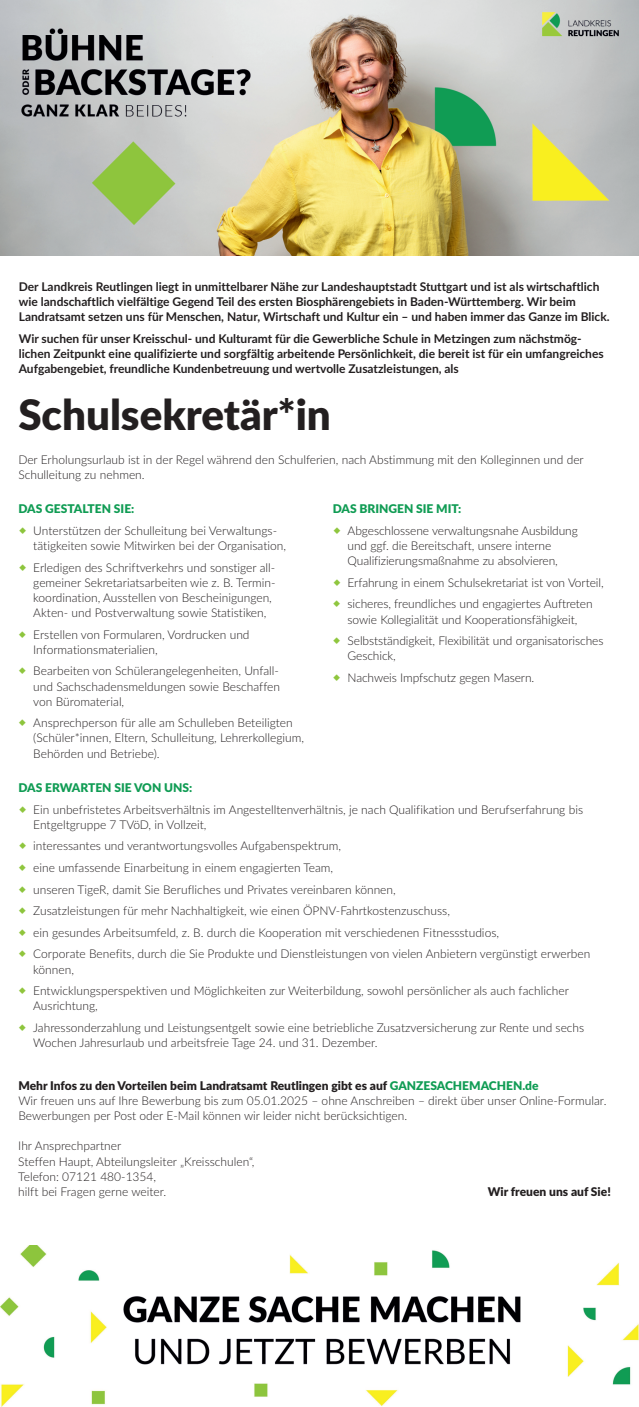
<style>
.page{position:relative;width:639px;height:1407px;background:#fff}
.page>*{position:absolute;margin:0;border:0;box-sizing:border-box;transform-origin:0 0}
.t1{font:900 42px "Lato";color:#231f20}
.t2{font:300 12px/15.1px "Lato";color:#231f20}
.t3{font:700 12px/15.1px "Lato";color:#231f20}
.t4{font:900 12px "Lato";color:#109c54}
.t5{font:900 12px "Lato";color:#231f20}
.s1{font-weight:900}
.s2{font-weight:900;color:#109c54}
</style>
<div class="page">
<img style="left:0;top:1245px;width:638px;height:162px">
<img style="left:0;top:0;width:638px;height:255px">
<p class="t3" style="left:19px;top:279px;width:592px">Der Landkreis Reutlingen liegt in unmittelbarer Nähe zur Landeshauptstadt Stuttgart und ist als wirtschaftlich wie landschaftlich vielfältige Gegend Teil des ersten Biosphärengebiets in Baden-Württemberg. Wir beim<br>Landratsamt setzen uns für Menschen, Natur, Wirtschaft und Kultur ein – und haben immer das Ganze im Blick.</p>
<p class="t3" style="left:19px;top:331px;width:586px">Wir suchen für unser Kreisschul- und Kulturamt für die Gewerbliche Schule in Metzingen zum nächstmög&shy;lichen Zeitpunkt eine qualifizierte und sorgfältig arbeitende Persönlichkeit, die bereit ist für ein umfangreiches<br>Aufgabengebiet, freundliche Kundenbetreuung und wertvolle Zusatzleistungen, als</p>
<h1 class="t1" style="left:18px;top:396px;width:314px">Schulsekretär*in</h1>
<p class="t2" style="left:18px;top:453px;width:566px">Der Erholungsurlaub ist in der Regel während den Schulferien, nach Abstimmung mit den Kolleginnen und der<br>Schulleitung zu nehmen.</p>
<p class="t4" style="left:18px;top:504px;width:117px">DAS GESTALTEN SIE:</p>
<p class="t2" style="left:33px;top:524px;width:254px">Unterstützen der Schulleitung bei Verwaltungs&shy;tätigkeiten sowie Mitwirken bei der Organisation,</p>
<p class="t2" style="left:33px;top:560px;width:244px">Erledigen des Schriftverkehrs und sonstiger all&shy;gemeiner Sekretariatsarbeiten wie z. B. Termin&shy;koordination, Ausstellen von Bescheinigungen, Akten- und Postverwaltung sowie Statistiken,</p>
<p class="t2" style="left:33px;top:627px;width:218px">Erstellen von Formularen, Vordrucken und<br>Informationsmaterialien,</p>
<p class="t2" style="left:33px;top:664px;width:248px;text-align:justify">Bearbeiten von Schülerangelegenheiten, Unfall&shy;und Sachschadensmeldungen sowie Beschaffen von Büromaterial,</p>
<p class="t2" style="left:33px;top:716px;width:272px">Ansprechperson für alle am Schulleben Beteiligten (Schüler*innen, Eltern, Schulleitung, Lehrerkollegium,<br>Behörden und Betriebe).</p>
<p class="t4" style="left:332px;top:504px;width:130px">DAS BRINGEN SIE MIT:</p>
<p class="t2" style="left:347px;top:524px;width:232px">Abgeschlossene verwaltungsnahe Ausbildung und ggf. die Bereitschaft, unsere interne<br>Qualifizierungsmaßnahme zu absolvieren,</p>
<p class="t2" style="left:347px;top:572px;width:257px;line-height:21.6px">Erfahrung in einem Schulsekretariat ist von Vorteil, sicheres, freundliches und engagiertes Auftreten</p>
<p class="t2" style="left:347px;top:609px;width:257px;line-height:21.6px">sowie Kollegialität und Kooperationsfähigkeit,<br>Selbstständigkeit, Flexibilität und organisatorisches</p>
<p class="t2" style="left:347px;top:646px;width:188px;line-height:21.6px">Geschick,<br>Nachweis Impfschutz gegen Masern.</p>
<p class="t4" style="left:18px;top:782px;width:175px">DAS ERWARTEN SIE VON UNS:</p>
<p class="t2" style="left:33px;top:802px;width:551px">Ein unbefristetes Arbeitsverhältnis im Angestelltenverhältnis, je nach Qualifikation und Berufserfahrung bis<br>Entgeltgruppe 7 TVöD, in Vollzeit,</p>
<p class="t2" style="left:33px;top:836px;width:558px;line-height:21.6px">interessantes und verantwortungsvolles Aufgabenspektrum,<br>eine umfassende Einarbeitung in einem engagierten Team,<br>unseren TigeR, damit Sie Berufliches und Privates vereinbaren können,<br>Zusatzleistungen für mehr Nachhaltigkeit, wie einen ÖPNV-Fahrtkostenzuschuss,<br>ein gesundes Arbeitsumfeld, z. B. durch die Kooperation mit verschiedenen Fitnessstudios,<br>Corporate Benefits, durch die Sie Produkte und Dienstleistungen von vielen Anbietern vergünstigt erwerben</p>
<p class="t2" style="left:33px;top:959px;width:537px;line-height:21.6px">können,<br>Entwicklungsperspektiven und Möglichkeiten zur Weiterbildung, sowohl persönlicher als auch fachlicher</p>
<p class="t2" style="left:33px;top:996px;width:552px;line-height:21.6px">Ausrichtung,<br>Jahressonderzahlung und Leistungsentgelt sowie eine betriebliche Zusatzversicherung zur Rente und sechs</p>
<p class="t2" style="left:33px;top:1035px;width:346px">Wochen Jahresurlaub und arbeitsfreie Tage 24. und 31. Dezember.</p>
<p class="t2" style="left:18px;top:1079px;width:589px"><span class="s1">Mehr Infos zu den Vorteilen beim Landratsamt Reutlingen gibt es auf</span> <span class="s2">GANZESACHEMACHEN.de<br></span>Wir freuen uns auf Ihre Bewerbung bis zum 05.01.2025 – ohne Anschreiben – direkt über unser Online-Formular.<br>Bewerbungen per Post oder E-Mail können wir leider nicht berücksichtigen.</p>
<p class="t2" style="left:18px;top:1139px;width:237px">Ihr Ansprechpartner<br>Steffen Haupt, Abteilungsleiter „Kreisschulen“,<br>Telefon: 07121 480-1354,<br>hilft bei Fragen gerne weiter.</p>
<p class="t5" style="left:487px;top:1186px;width:124px">Wir freuen uns auf Sie!</p>
</div>
